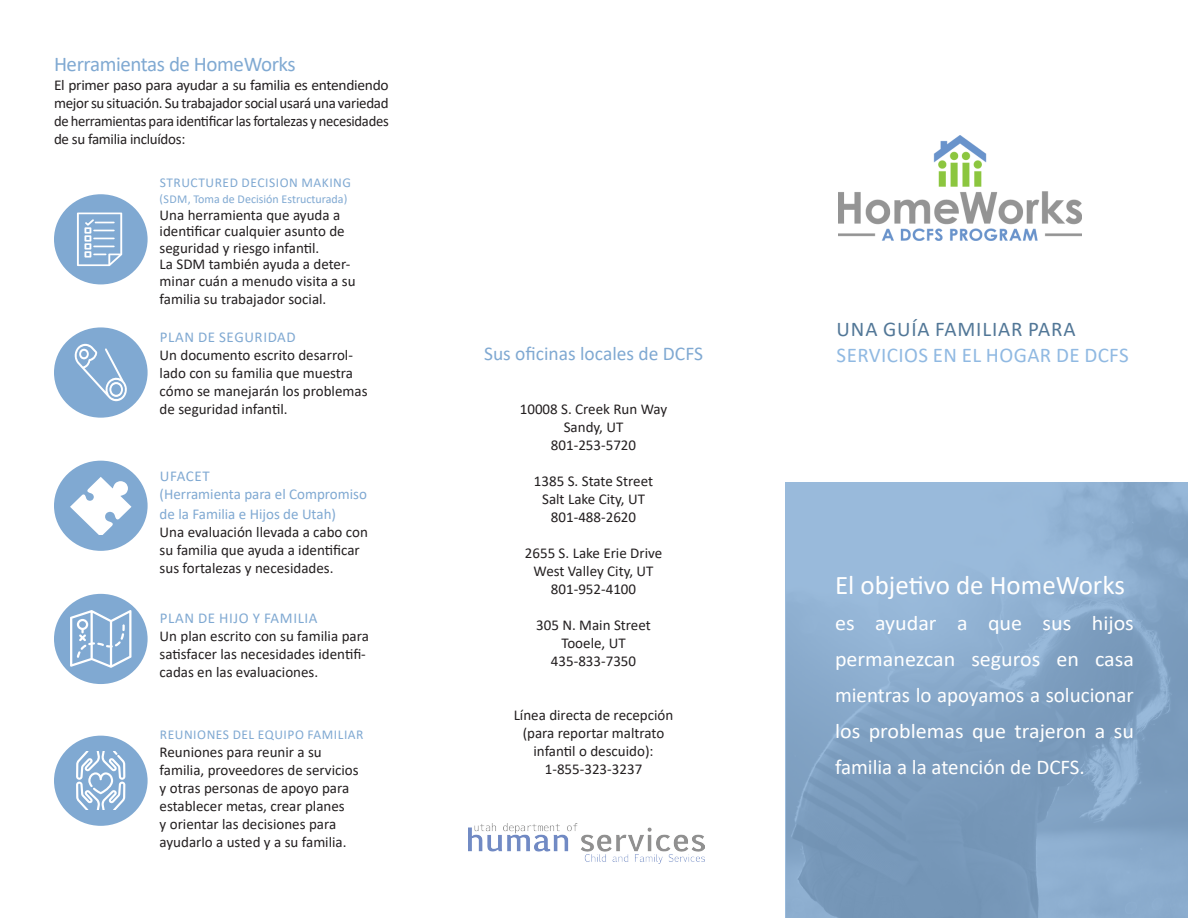
<style>
.page{position:relative;width:1188px;height:918px;background:#fff}
.page>*{position:absolute;margin:0;border:0;box-sizing:border-box;transform-origin:0 0}
.t1{font:27px "Calibri";color:#fff}
.t2{font:21px/36px "Calibri";color:#fff;text-align:justify;scale:1.05 1}
.t3{font:21px "Calibri";letter-spacing:.02em;color:#90b9e2}
.t4{font:21px "Calibri";letter-spacing:-.02em;color:#80a9d2}
.t5{font:21px "Calibri";letter-spacing:.04em;color:#527797}
.t6{font:19.5px "Calibri";color:#80a9d2}
.t7{font:15px/18px "Calibri";color:#231f20}
.t8{font:15px/19.8px "Calibri";color:#80a9d2}
.t9{font:15px "Calibri";letter-spacing:.04em;color:#80a9d2}
.t10{font:13.5px "Calibri";letter-spacing:.04em;color:#80a9d2}
.t11{font:12px "Calibri";color:#80a9d2}
</style>
<div class="page">
<svg style="left:785px;top:482px;width:403px;height:436px;background:#86a7c8"></svg>
<div style="left:54px;top:327px;width:94px;height:91px;background:#80a9d2;border-radius:50%"></div>
<svg style="left:75px;top:344px;width:52px;height:57px"></svg>
<div style="left:54px;top:194px;width:94px;height:90px;background:#80a9d2;border-radius:50%"></div>
<svg style="left:77px;top:213px;width:45px;height:53px"></svg>
<div style="left:54px;top:594px;width:94px;height:90px;background:#80a9d2;border-radius:50%"></div>
<svg style="left:70px;top:610px;width:62px;height:58px"></svg>
<div style="left:54px;top:461px;width:94px;height:90px;background:#80a9d2;border-radius:50%"></div>
<svg style="left:70px;top:477px;width:61px;height:58px"></svg>
<div style="left:54px;top:736px;width:94px;height:90px;background:#80a9d2;border-radius:50%"></div>
<svg style="left:76px;top:752px;width:49px;height:58px"></svg>
<img style="left:838px;top:136px;width:244px;height:104px">
<img style="left:468px;top:824px;width:237px;height:40px">
<p class="t4" style="left:54px;top:49px;width:243px">Herramientas de HomeWorks</p>
<p class="t7" style="left:54px;top:76px;width:336px;text-align:justify">El primer paso para ayudar a su familia es entendiendo mejor su situación. Su trabajador social usará una variedad de herramientas para identificar las fortalezas y necesidades de su familia incluídos:</p>
<p class="t10" style="left:160px;top:173px;width:193px">STRUCTURED DECISION MAKING</p>
<p class="t11" style="left:160px;top:191px;width:189px">(SDM, Toma de Decisión Estructurada)</p>
<p class="t7" style="left:160px;top:206px;width:187px;line-height:16.5px">Una herramienta que ayuda a identificar cualquier asunto de seguridad y riesgo infantil.</p>
<p class="t7" style="left:160px;top:255px;width:198px;line-height:16.5px">La SDM también ayuda a deter&shy;minar cuán a menudo visita a su</p>
<p class="t7" style="left:160px;top:289px;width:168px">familia su trabajador social.</p>
<p class="t9" style="left:160px;top:327px;width:137px">PLAN DE SEGURIDAD</p>
<p class="t7" style="left:160px;top:346px;width:209px">Un documento escrito desarrol&shy;lado con su familia que muestra cómo se manejarán los problemas de seguridad infantil.</p>
<p class="t8" style="left:160px;top:466px;width:51px">UFACET</p>
<p class="t8" style="left:160px;top:484px;width:209px">(Herramienta para el Compromiso de la Familia e Hijos de Utah)</p>
<p class="t7" style="left:160px;top:522px;width:210px">Una evaluación llevada a cabo con su familia que ayuda a identificar sus fortalezas y necesidades.</p>
<p class="t9" style="left:160px;top:608px;width:159px">PLAN DE HIJO Y FAMILIA</p>
<p class="t7" style="left:160px;top:627px;width:211px">Un plan escrito con su familia para satisfacer las necesidades identifi&shy;cadas en las evaluaciones.</p>
<p class="t10" style="left:160px;top:725px;width:205px">REUNIONES DEL EQUIPO FAMILIAR</p>
<p class="t7" style="left:160px;top:743px;width:201px">Reuniones para reunir a su familia, proveedores de servicios y otras personas de apoyo para establecer metas, crear planes<br>y orientar las decisiones para ayudarlo a usted y a su familia.</p>
<p class="t6" style="left:484px;top:340px;width:220px">Sus oficinas locales de DCFS</p>
<p class="t7" style="left:520px;top:400px;width:149px">10008 S. Creek Run Way</p>
<p class="t7" style="left:564px;top:418px;width:61px">Sandy, UT</p>
<p class="t7" style="left:551px;top:436px;width:87px">801-253-5720</p>
<p class="t7" style="left:534px;top:472px;width:121px">1385 S. State Street</p>
<p class="t7" style="left:542px;top:490px;width:104px">Salt Lake City, UT</p>
<p class="t7" style="left:551px;top:508px;width:87px">801-488-2620</p>
<p class="t7" style="left:525px;top:544px;width:139px">2655 S. Lake Erie Drive</p>
<p class="t7" style="left:534px;top:562px;width:121px">West Valley City, UT</p>
<p class="t7" style="left:551px;top:580px;width:87px">801-952-4100</p>
<p class="t7" style="left:536px;top:616px;width:116px">305 N. Main Street</p>
<p class="t7" style="left:561px;top:634px;width:66px">Tooele, UT</p>
<p class="t7" style="left:551px;top:652px;width:87px">435-833-7350</p>
<p class="t7" style="left:514px;top:706px;width:161px">Línea directa de recepción</p>
<p class="t7" style="left:523px;top:724px;width:143px">(para reportar maltrato</p>
<p class="t7" style="left:533px;top:742px;width:122px">infantil o descuido):</p>
<p class="t7" style="left:545px;top:760px;width:99px">1-855-323-3237</p>
<p class="t5" style="left:837px;top:315px;width:240px">UNA GUÍA FAMILIAR PARA</p>
<p class="t3" style="left:837px;top:340px;width:294px">SERVICIOS EN EL HOGAR DE DCFS</p>
<p class="t1" style="left:835px;top:566px;width:291px">El objetivo de HomeWorks</p>
<p class="t2" style="left:835px;top:605px;width:286px">es ayudar a que sus hijos permanezcan seguros en casa mientras lo apoyamos a solucionar los problemas que trajeron a su familia a la atención de DCFS.</p>
</div>
